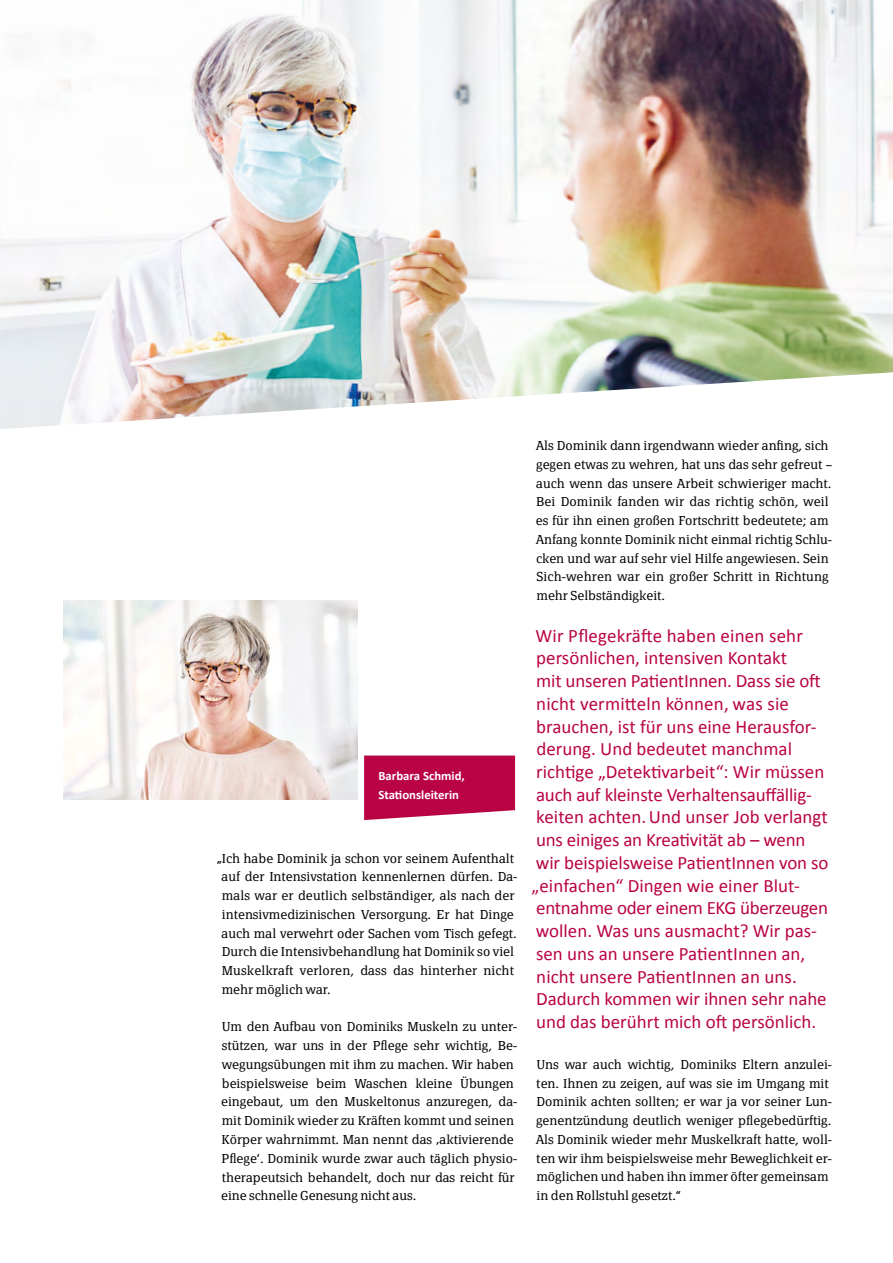
<style>
.page{position:relative;width:893px;height:1263px;background:#fff}
.page>*{position:absolute;margin:0;border:0;box-sizing:border-box;transform-origin:0 0}
.t1{font:18.9px/22.8px "Calibri";color:#b90345}
.t2{font:300 12.75px/18.8px "Page Serif OT";color:#000}
.t3{font:700 12.75px/18.8px "Calibri";color:#fff}
</style>
<div class="page">
<img style="left:0;top:0;width:893px;height:429px">
<svg style="left:364px;top:755px;width:151px;height:65px;background:#be1854"></svg>
<img style="left:64px;top:601px;width:293px;height:198px">
<p class="t3" style="left:378px;top:766px;width:88px">Barbara Schmid,<br>Stationsleiterin</p>
<p class="t2" style="left:222px;top:849px;width:297px;text-indent:-5px">„Ich habe Dominik ja schon vor seinem Aufenthalt auf der Intensivstation kennenlernen dürfen. Da&shy;mals war er deutlich selbständiger, als nach der intensivmedizinischen Versorgung. Er hat Dinge auch mal verwehrt oder Sachen vom Tisch gefegt.<br>Durch die Intensivbehandlung hat Dominik so viel Muskelkraft verloren, dass das hinterher nicht mehr möglich war.</p>
<p class="t2" style="left:221px;top:1017px;width:298px">Um den Aufbau von Dominiks Muskeln zu unter&shy;stützen, war uns in der Pflege sehr wichtig, Be&shy;wegungsübungen mit ihm zu machen. Wir haben beispielsweise beim Waschen kleine Übungen eingebaut, um den Muskeltonus anzuregen, da&shy;mit Dominik wieder zu Kräften kommt und seinen Körper wahrnimmt. Man nennt das ‚aktivierende Pflege‘. Dominik wurde zwar auch täglich physio&shy;therapeutsich behandelt, doch nur das reicht für eine schnelle Genesung nicht aus.</p>
<p class="t2" style="left:536px;top:436px;width:298px">Als Dominik dann irgendwann wieder anfing, sich gegen etwas zu wehren, hat uns das sehr gefreut – auch wenn das unsere Arbeit schwieriger macht.<br>Bei Dominik fanden wir das richtig schön, weil es für ihn einen großen Fortschritt bedeutete; am Anfang konnte Dominik nicht einmal richtig Schlu&shy;cken und war auf sehr viel Hilfe angewiesen. Sein Sich-wehren war ein großer Schritt in Richtung mehr Selbständigkeit.</p>
<p class="t1" style="left:531px;top:623px;width:299px">Wir Pflegekräfte haben einen sehr persönlichen, intensiven Kontakt<br>mit unseren PatientInnen. Dass sie oft nicht vermitteln können, was sie brauchen, ist für uns eine Herausfor&shy;derung. Und bedeutet manchmal richtige „Detektivarbeit“: Wir müssen auch auf kleinste Verhaltensauffällig&shy;keiten achten.Und unser Job verlangt uns einiges an Kreativität ab – wenn wir beispielsweise PatientInnen von so „einfachen“ Dingen wie einer Blut&shy;entnahme oder einem EKG überzeugen wollen. Was uns ausmacht? Wir pas&shy;sen uns an unsere PatientInnen an, nicht unsere PatientInnen an uns.<br>Dadurch kommen wir ihnen sehr nahe und das berührt mich oft persönlich.</p>
<p class="t2" style="left:536px;top:1055px;width:297px">Uns war auch wichtig, Dominiks Eltern anzulei&shy;ten. Ihnen zu zeigen, auf was sie im Umgang mit Dominik achten sollten; er war ja vor seiner Lun&shy;genentzündung deutlich weniger pflegebedürftig.<br>Als Dominik wieder mehr Muskelkraft hatte, woll&shy;ten wir ihm beispielsweise mehr Beweglichkeit er&shy;möglichen und haben ihn immer öfter gemeinsam in den Rollstuhl gesetzt.“</p>
</div>
